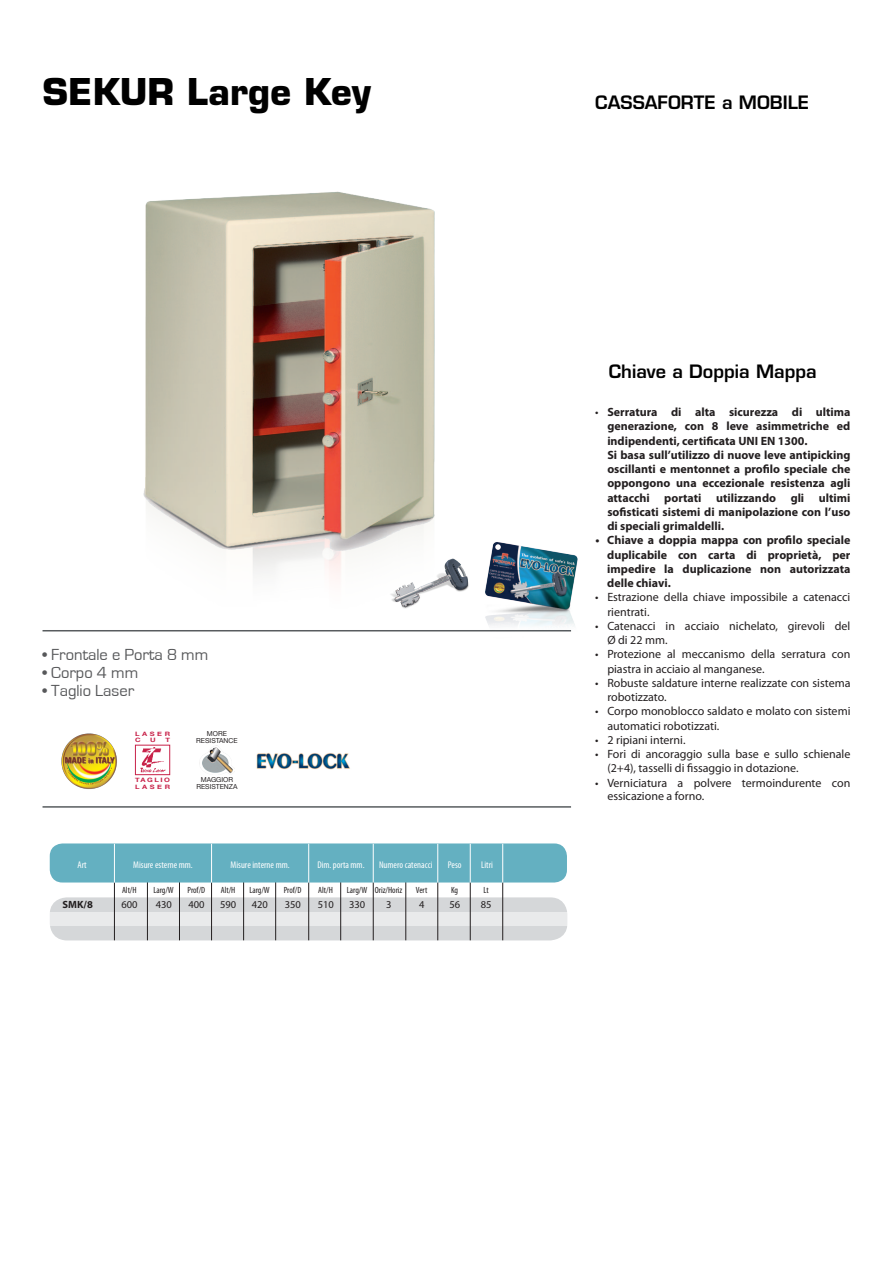
<style>
.page{position:relative;width:893px;height:1263px;background:#fff}
.page>*{position:absolute;margin:0;border:0;box-sizing:border-box;transform-origin:0 0}
.t1{font:700 36px "Eurostile LT Std";color:#000}
.t2{font:600 18px "Eurostile LT Std";color:#000}
.t3{font:16.5px "Eurostile";color:#57585a}
.t4{font:12px "Myriad Pro";color:#231f20}
.t5{font:700 12px/14.2px "Myriad Pro";color:#231f20;text-align:justify}
.t6{font:10.5px "Myriad Pro";color:#231f20}
.t7{font:700 10.5px "Myriad Pro";color:#231f20}
.t8{font:condensed 9.75px "Myriad Pro";color:#fff}
.t9{font:condensed 9px "Myriad Pro";color:#231f20}
.t10{font:6.9px "Helvetica Neue";color:#231f20}
.t11{font:700 6px "Helvetica Neue";letter-spacing:.345em;color:#c82249;scale:1.25 1}
.s1{font-weight:400}
</style>
<div class="page">
<div style="left:50px;top:912px;width:517px;height:14px;background:#e9eaeb"></div>
<hr style="left:50px;top:940px;width:517px;height:1px;background:#e9eaeb">
<div style="left:50px;top:897px;width:517px;height:15px;background:#d5d7d9"></div>
<div style="left:50px;top:926px;width:517px;height:14px;background:#d5d7d9"></div>
<hr style="left:211px;top:879px;width:1px;height:61px;background:#231f20">
<hr style="left:308px;top:879px;width:1px;height:61px;background:#231f20">
<hr style="left:373px;top:879px;width:1px;height:61px;background:#231f20">
<hr style="left:437px;top:879px;width:1px;height:61px;background:#231f20">
<hr style="left:470px;top:879px;width:1px;height:61px;background:#231f20">
<hr style="left:502px;top:879px;width:1px;height:61px;background:#231f20">
<hr style="left:114px;top:879px;width:1px;height:61px;background:#231f20">
<hr style="left:147px;top:879px;width:1px;height:61px;background:#231f20">
<hr style="left:243px;top:879px;width:1px;height:61px;background:#231f20">
<hr style="left:179px;top:879px;width:1px;height:61px;background:#231f20">
<hr style="left:275px;top:879px;width:1px;height:61px;background:#231f20">
<hr style="left:340px;top:879px;width:1px;height:61px;background:#231f20">
<hr style="left:406px;top:879px;width:1px;height:61px;background:#231f20">
<div style="left:50px;top:843px;width:517px;height:39px;background:#64b0c1;border-radius:13px"></div>
<hr style="left:211px;top:844px;width:1px;height:38px;background:#fff">
<hr style="left:308px;top:844px;width:1px;height:38px;background:#fff">
<hr style="left:373px;top:844px;width:1px;height:38px;background:#fff">
<hr style="left:437px;top:844px;width:1px;height:38px;background:#fff">
<hr style="left:470px;top:844px;width:1px;height:38px;background:#fff">
<hr style="left:502px;top:844px;width:1px;height:38px;background:#fff">
<hr style="left:114px;top:844px;width:1px;height:38px;background:#fff">
<hr style="left:43px;top:806px;width:528px;height:2px;background:#585c5f">
<hr style="left:43px;top:630px;width:528px;height:1px;background:#585c5f">
<img style="left:143px;top:191px;width:292px;height:388px">
<img style="left:202px;top:745px;width:31px;height:29px">
<img style="left:140px;top:748px;width:26px;height:24px">
<div style="left:135px;top:745px;width:35px;height:30px;border:1px solid #c82249"></div>
<img style="left:61px;top:733px;width:56px;height:56px">
<svg style="left:67px;top:768px;width:45px;height:16px"></svg>
<img style="left:453px;top:542px;width:125px;height:90px">
<img style="left:376px;top:545px;width:104px;height:69px">
<img style="left:256px;top:752px;width:94px;height:18px">
<p class="t1" style="left:43px;top:70px;width:330px">SEKUR Large Key</p>
<p class="t3" style="left:43px;top:645px;width:167px">• Frontale e Porta 8 mm</p>
<p class="t3" style="left:43px;top:663px;width:97px">• Corpo 4 mm</p>
<p class="t3" style="left:43px;top:681px;width:93px">• Taglio Laser</p>
<p class="t11" style="left:135px;top:730px;width:30px">LASER</p>
<p class="t11" style="left:135px;top:737px;width:6px">C</p>
<p class="t11" style="left:150px;top:737px;width:6px">U</p>
<p class="t11" style="left:165px;top:737px;width:5px">T</p>
<p class="t11" style="left:135px;top:776px;width:30px">TAGLIO</p>
<p class="t11" style="left:135px;top:783px;width:30px">LASER</p>
<p class="t10" style="left:207px;top:729px;width:22px">MORE</p>
<p class="t10" style="left:196px;top:736px;width:43px">RESISTANCE</p>
<p class="t10" style="left:201px;top:775px;width:34px">MAGGIOR</p>
<p class="t10" style="left:196px;top:782px;width:43px">RESISTENZA</p>
<p class="t8" style="left:78px;top:860px;width:11px">Art</p>
<p class="t8" style="left:133px;top:860px;width:61px">Misure esterne mm.</p>
<p class="t8" style="left:231px;top:860px;width:61px">Misure interne mm.</p>
<p class="t8" style="left:317px;top:860px;width:49px">Dim. porta mm.</p>
<p class="t8" style="left:379px;top:860px;width:55px">Numero catenacci</p>
<p class="t8" style="left:448px;top:859px;width:15px">Peso</p>
<p class="t8" style="left:481px;top:859px;width:13px">Litri</p>
<p class="t9" style="left:122px;top:885px;width:16px">Alt/H</p>
<p class="t9" style="left:153px;top:885px;width:22px">Larg/W</p>
<p class="t9" style="left:188px;top:885px;width:19px">Prof/D</p>
<p class="t9" style="left:221px;top:885px;width:16px">Alt/H</p>
<p class="t9" style="left:249px;top:885px;width:22px">Larg/W</p>
<p class="t9" style="left:284px;top:885px;width:19px">Prof/D</p>
<p class="t9" style="left:318px;top:885px;width:16px">Alt/H</p>
<p class="t9" style="left:347px;top:885px;width:57px">Larg/W Oriz/Horiz</p>
<p class="t9" style="left:416px;top:885px;width:13px">Vert</p>
<p class="t9" style="left:451px;top:885px;width:9px">Kg</p>
<p class="t9" style="left:483px;top:885px;width:7px">Lt</p>
<p class="t7" style="left:63px;top:898px;width:32px">SMK/8</p>
<p class="t6" style="left:121px;top:899px;width:18px">600</p>
<p class="t6" style="left:156px;top:899px;width:18px">430</p>
<p class="t6" style="left:188px;top:899px;width:18px">400</p>
<p class="t6" style="left:220px;top:899px;width:18px">590</p>
<p class="t6" style="left:252px;top:899px;width:18px">420</p>
<p class="t6" style="left:285px;top:899px;width:18px">350</p>
<p class="t6" style="left:318px;top:899px;width:18px">510</p>
<p class="t6" style="left:349px;top:899px;width:18px">330</p>
<p class="t6" style="left:386px;top:899px;width:7px">3</p>
<p class="t6" style="left:419px;top:899px;width:7px">4</p>
<p class="t6" style="left:449px;top:899px;width:12px">56</p>
<p class="t6" style="left:481px;top:899px;width:12px">85</p>
<p class="t2" style="left:595px;top:91px;width:215px">CASSAFORTE a MOBILE</p>
<p class="t2" style="left:609px;top:360px;width:209px">Chiave a Doppia Mappa</p>
<p class="t5" style="left:595px;top:405px;width:257px"><span class="s1">•</span> Serratura di alta sicurezza di ultima</p>
<p class="t5" style="left:607px;top:419px;width:245px">generazione, con 8 leve asimmetriche ed</p>
<p class="t5" style="left:607px;top:434px;width:202px">indipendenti, certificata UNI EN 1300.</p>
<p class="t5" style="left:607px;top:448px;width:245px">Si basa sull’utilizzo di nuove leve antipicking</p>
<p class="t5" style="left:607px;top:462px;width:245px">oscillanti e mentonnet a profilo speciale che</p>
<p class="t5" style="left:607px;top:476px;width:245px">oppongono una eccezionale resistenza agli</p>
<p class="t5" style="left:607px;top:491px;width:245px">attacchi portati utilizzando gli ultimi</p>
<p class="t5" style="left:607px;top:505px;width:245px">sofisticati sistemi di manipolazione con l’uso</p>
<p class="t5" style="left:607px;top:519px;width:118px">di speciali grimaldelli.</p>
<p class="t5" style="left:607px;top:533px;width:245px;text-indent:-12px">• Chiave a doppia mappa con profilo speciale duplicabile con carta di proprietà, per impedire la duplicazione non autorizzata delle chiavi.</p>
<p class="t4" style="left:595px;top:591px;width:257px">• Estrazione della chiave impossibile a catenacci</p>
<p class="t4" style="left:607px;top:605px;width:44px">rientrati.</p>
<p class="t4" style="left:595px;top:619px;width:257px">• Catenacci in acciaio nichelato, girevoli del</p>
<p class="t4" style="left:607px;top:633px;width:62px">Ø di 22 mm.</p>
<p class="t4" style="left:595px;top:648px;width:257px">• Protezione al meccanismo della serratura con</p>
<p class="t4" style="left:607px;top:662px;width:159px">piastra in acciaio al manganese.</p>
<p class="t4" style="left:595px;top:676px;width:257px">• Robuste saldature interne realizzate con sistema</p>
<p class="t4" style="left:607px;top:690px;width:61px">robotizzato.</p>
<p class="t4" style="left:595px;top:705px;width:257px">• Corpo monoblocco saldato e molato con sistemi</p>
<p class="t4" style="left:607px;top:719px;width:113px">automatici robotizzati.</p>
<p class="t4" style="left:595px;top:733px;width:92px">• 2 ripiani interni.</p>
<p class="t4" style="left:595px;top:747px;width:257px">• Fori di ancoraggio sulla base e sullo schienale</p>
<p class="t4" style="left:607px;top:762px;width:193px">(2+4), tasselli di fissaggio in dotazione.</p>
<p class="t4" style="left:595px;top:776px;width:257px">• Verniciatura a polvere termoindurente con</p>
<p class="t4" style="left:607px;top:789px;width:98px">essicazione a forno.</p>
</div>
